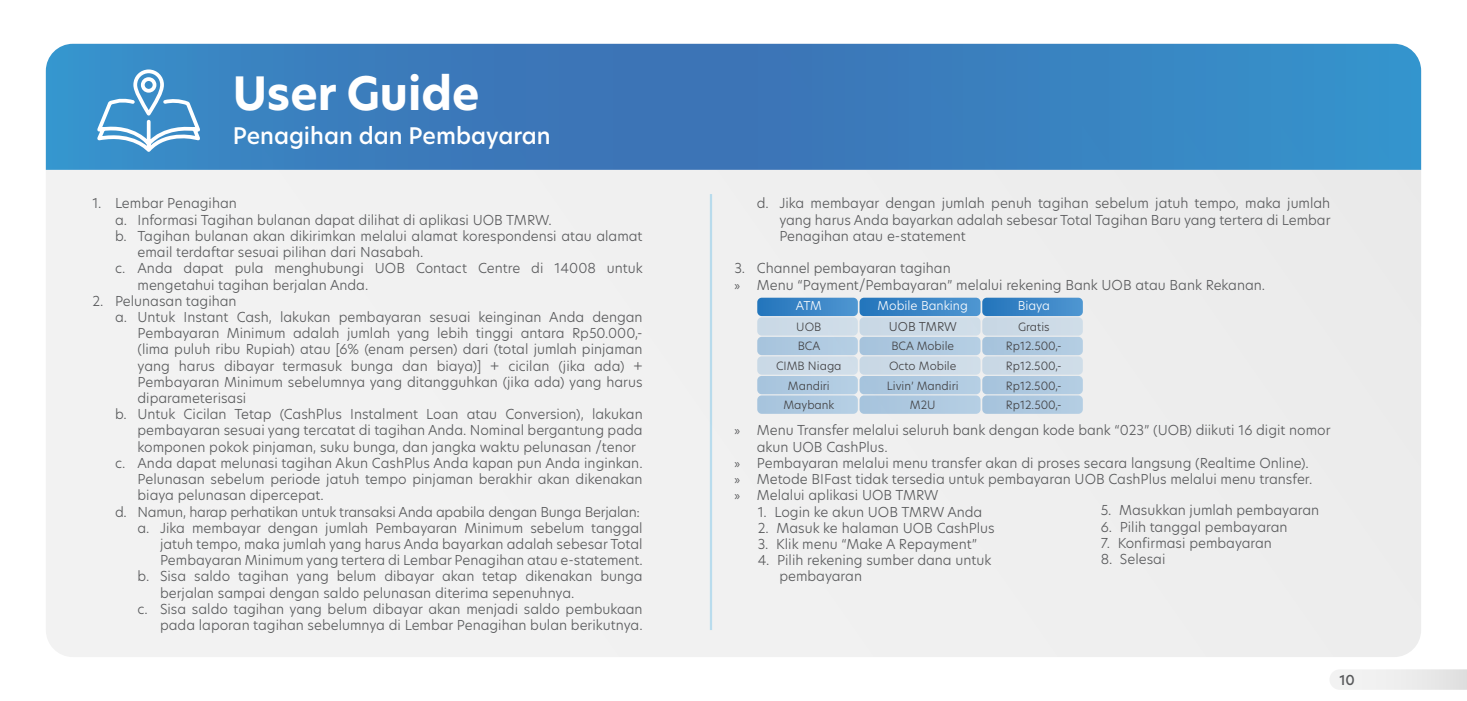
<style>
.page{position:relative;width:1467px;height:701px;background:#fff}
.page>*{position:absolute;margin:0;border:0;box-sizing:border-box;transform-origin:0 0}
.t1{font:700 45px "New Hero";color:#fff}
.t2{font:500 22.5px "New Hero";color:#fff}
.t3{font:300 13.5px/16.2px "New Hero";color:#58595b}
.t4{font:300 13.5px "New Hero";letter-spacing:-.02em;color:#58595b}
.t5{font:500 13.5px "New Hero";color:#58595b}
.t6{font:300 11.92px "New Hero";color:#fff}
.t7{font:300 11.92px "New Hero";color:#414042}
.t8{font:300 11.25px/20px "New Hero";color:#414042}
.s1{font-family:"Myriad Pro";font-weight:400}
</style>
<div class="page">
<svg style="left:1330px;top:669px;width:137px;height:20px"></svg>
<div style="left:46px;top:44px;width:1375px;height:612px;background:#f1f1f1;border-radius:27px"></div>
<svg style="left:46px;top:44px;width:1375px;height:126px;background:#3a80bf"></svg>
<hr style="left:710px;top:194px;width:2px;height:435px;background:#c4e9fb">
<div style="left:757px;top:317px;width:101px;height:18px;background:#cddbe8;border-radius:4px"></div>
<div style="left:757px;top:356px;width:101px;height:18px;background:#cddbe8;border-radius:4px"></div>
<div style="left:757px;top:336px;width:101px;height:19px;background:#afc9e1;border-radius:4px"></div>
<div style="left:757px;top:376px;width:101px;height:18px;background:#afc9e1;border-radius:4px"></div>
<div style="left:859px;top:317px;width:122px;height:18px;background:#ccdbe7;border-radius:4px"></div>
<div style="left:859px;top:356px;width:122px;height:18px;background:#ccdbe7;border-radius:4px"></div>
<div style="left:859px;top:336px;width:122px;height:19px;background:#aec9e0;border-radius:4px"></div>
<div style="left:859px;top:376px;width:122px;height:18px;background:#aec9e0;border-radius:4px"></div>
<svg style="left:93px;top:68px;width:109px;height:92px"></svg>
<div style="left:757px;top:395px;width:101px;height:18px;background:#afc9e1;border-radius:4px"></div>
<div style="left:859px;top:395px;width:122px;height:18px;background:#aec9e0;border-radius:4px"></div>
<div style="left:982px;top:317px;width:101px;height:18px;background:#ccdae6;border-radius:4px"></div>
<div style="left:982px;top:356px;width:101px;height:18px;background:#ccdae6;border-radius:4px"></div>
<svg style="left:757px;top:297px;width:326px;height:19px;background:#438bc8"></svg>
<div style="left:982px;top:336px;width:101px;height:19px;background:#adc8df;border-radius:4px"></div>
<div style="left:982px;top:376px;width:101px;height:18px;background:#adc8df;border-radius:4px"></div>
<div style="left:982px;top:395px;width:101px;height:18px;background:#aec8e0;border-radius:4px"></div>
<h1 class="t1" style="left:233px;top:63px;width:248px">User Guide</h1>
<h2 class="t2" style="left:233px;top:121px;width:319px">Penagihan dan Pembayaran</h2>
<p class="t3" style="left:93px;top:195px;width:146px">1. Lembar Penagihan</p>
<p class="t3" style="left:115px;top:211px;width:438px">a. Informasi Tagihan bulanan dapat dilihat di aplikasi UOB TMRW.</p>
<p class="t3" style="left:115px;top:227px;width:529px">b. Tagihan bulanan akan dikirimkan melalui alamat korespondensi atau alamat</p>
<p class="t3" style="left:138px;top:243px;width:288px">email terdaftar sesuai pilihan dari Nasabah.</p>
<p class="t3" style="left:115px;top:260px;width:529px">c. Anda dapat pula menghubungi UOB Contact Centre di 14008 untuk</p>
<p class="t3" style="left:138px;top:276px;width:232px">mengetahui tagihan berjalan Anda.</p>
<p class="t3" style="left:93px;top:292px;width:146px">2. Pelunasan tagihan</p>
<p class="t3" style="left:115px;top:308px;width:529px">a. Untuk Instant Cash, lakukan pembayaran sesuai keinginan Anda dengan</p>
<p class="t3" style="left:138px;top:324px;width:507px">Pembayaran Minimum adalah jumlah yang lebih tinggi antara Rp50.000,-</p>
<p class="t3" style="left:138px;top:341px;width:507px">(lima puluh ribu Rupiah) atau [6% (enam persen) dari (total jumlah pinjaman</p>
<p class="t3" style="left:138px;top:357px;width:507px">yang harus dibayar termasuk bunga dan biaya)] + cicilan (jika ada) +</p>
<p class="t3" style="left:138px;top:373px;width:507px">Pembayaran Minimum sebelumnya yang ditangguhkan (jika ada) yang harus</p>
<p class="t3" style="left:138px;top:389px;width:110px">diparameterisasi</p>
<p class="t3" style="left:115px;top:405px;width:529px">b. Untuk Cicilan Tetap (CashPlus Instalment Loan atau Conversion), lakukan</p>
<p class="t3" style="left:138px;top:422px;width:507px">pembayaran sesuai yang tercatat di tagihan Anda. Nominal bergantung pada</p>
<p class="t3" style="left:138px;top:438px;width:500px">komponen pokok pinjaman, suku bunga, dan jangka waktu pelunasan /tenor</p>
<p class="t3" style="left:115px;top:454px;width:529px">c. Anda dapat melunasi tagihan Akun CashPlus Anda kapan pun Anda inginkan.</p>
<p class="t3" style="left:138px;top:470px;width:507px">Pelunasan sebelum periode jatuh tempo pinjaman berakhir akan dikenakan</p>
<p class="t3" style="left:138px;top:486px;width:188px">biaya pelunasan dipercepat.</p>
<p class="t4" style="left:115px;top:502px;width:526px">d. Namun, harap perhatikan untuk transaksi Anda apabila dengan Bunga Berjalan:</p>
<p class="t3" style="left:138px;top:519px;width:507px">a. Jika membayar dengan jumlah Pembayaran Minimum sebelum tanggal</p>
<p class="t3" style="left:160px;top:535px;width:484px">jatuh tempo, maka jumlah yang harus Anda bayarkan adalah sebesar Total</p>
<p class="t3" style="left:160px;top:551px;width:484px">Pembayaran Minimum yang tertera di Lembar Penagihan atau e-statement.</p>
<p class="t3" style="left:138px;top:567px;width:507px">b. Sisa saldo tagihan yang belum dibayar akan tetap dikenakan bunga</p>
<p class="t3" style="left:160px;top:584px;width:416px">berjalan sampai dengan saldo pelunasan diterima sepenuhnya.</p>
<p class="t3" style="left:138px;top:600px;width:507px">c. Sisa saldo tagihan yang belum dibayar akan menjadi saldo pembukaan</p>
<p class="t3" style="left:160px;top:616px;width:484px">pada laporan tagihan sebelumnya di Lembar Penagihan bulan berikutnya.</p>
<p class="t3" style="left:779px;top:195px;width:553px;text-align:justify;text-indent:-23px">d. Jika membayar dengan jumlah penuh tagihan sebelum jatuh tempo, maka jumlah yang harus Anda bayarkan adalah sebesar Total Tagihan Baru yang tertera di Lembar Penagihan atau e-statement</p>
<p class="t3" style="left:734px;top:260px;width:532px">3. Channel pembayaran tagihan<br><span class="s1">»</span> Menu “Payment/Pembayaran” melalui rekening Bank UOB atau Bank Rekanan.</p>
<p class="t6" style="left:796px;top:297px;width:27px">ATM</p>
<p class="t8" style="left:798px;top:336px;width:24px">BCA</p>
<p class="t8" style="left:796px;top:316px;width:27px">UOB</p>
<p class="t8" style="left:776px;top:355px;width:67px;text-align:center">CIMB Niaga<br>Mandiri</p>
<p class="t6" style="left:878px;top:297px;width:92px">Mobile Banking</p>
<p class="t8" style="left:891px;top:336px;width:64px">BCA Mobile</p>
<p class="t7" style="left:889px;top:318px;width:70px">UOB TMRW</p>
<p class="t8" style="left:887px;top:355px;width:73px">Octo Mobile<br>Livin’ Mandiri</p>
<p class="t8" style="left:783px;top:395px;width:53px">Maybank</p>
<p class="t8" style="left:910px;top:395px;width:27px">M2U</p>
<p class="t6" style="left:1018px;top:297px;width:34px">Biaya</p>
<p class="t8" style="left:1006px;top:336px;width:57px">Rp12.500,-</p>
<p class="t8" style="left:1018px;top:316px;width:33px">Gratis</p>
<p class="t8" style="left:1006px;top:355px;width:57px">Rp12.500,-<br>Rp12.500,-</p>
<p class="t8" style="left:1006px;top:395px;width:57px">Rp12.500,-</p>
<p class="t3" style="left:734px;top:422px;width:598px"><span class="s1">»</span> Menu Transfer melalui seluruh bank dengan kode bank “023” (UOB) diikuti 16 digit nomor</p>
<p class="t3" style="left:757px;top:438px;width:132px">akun UOB CashPlus.</p>
<p class="t3" style="left:734px;top:454px;width:576px"><span class="s1">»</span> Pembayaran melalui menu transfer akan di proses secara langsung (Realtime Online).</p>
<p class="t3" style="left:734px;top:470px;width:580px"><span class="s1">»</span> Metode BIFast tidak tersedia untuk pembayaran UOB CashPlus melalui menu transfer.</p>
<p class="t3" style="left:734px;top:486px;width:206px"><span class="s1">»</span> Melalui aplikasi UOB TMRW</p>
<p class="t3" style="left:758px;top:503px;width:226px">1. Login ke akun UOB TMRW Anda</p>
<p class="t3" style="left:758px;top:519px;width:238px">2. Masuk ke halaman UOB CashPlus</p>
<p class="t3" style="left:758px;top:535px;width:221px">3. Klik menu “Make A Repayment”</p>
<p class="t3" style="left:779px;top:551px;width:214px;text-indent:-22px">4. Pilih rekening sumber dana untuk pembayaran</p>
<p class="t3" style="left:1101px;top:501px;width:220px">5. Masukkan jumlah pembayaran</p>
<p class="t3" style="left:1101px;top:518px;width:188px">6. Pilih tanggal pembayaran</p>
<p class="t3" style="left:1101px;top:534px;width:173px">7. Konfirmasi pembayaran</p>
<p class="t3" style="left:1101px;top:550px;width:66px">8. Selesai</p>
<p class="t5" style="left:1339px;top:670px;width:17px">10</p>
</div>
